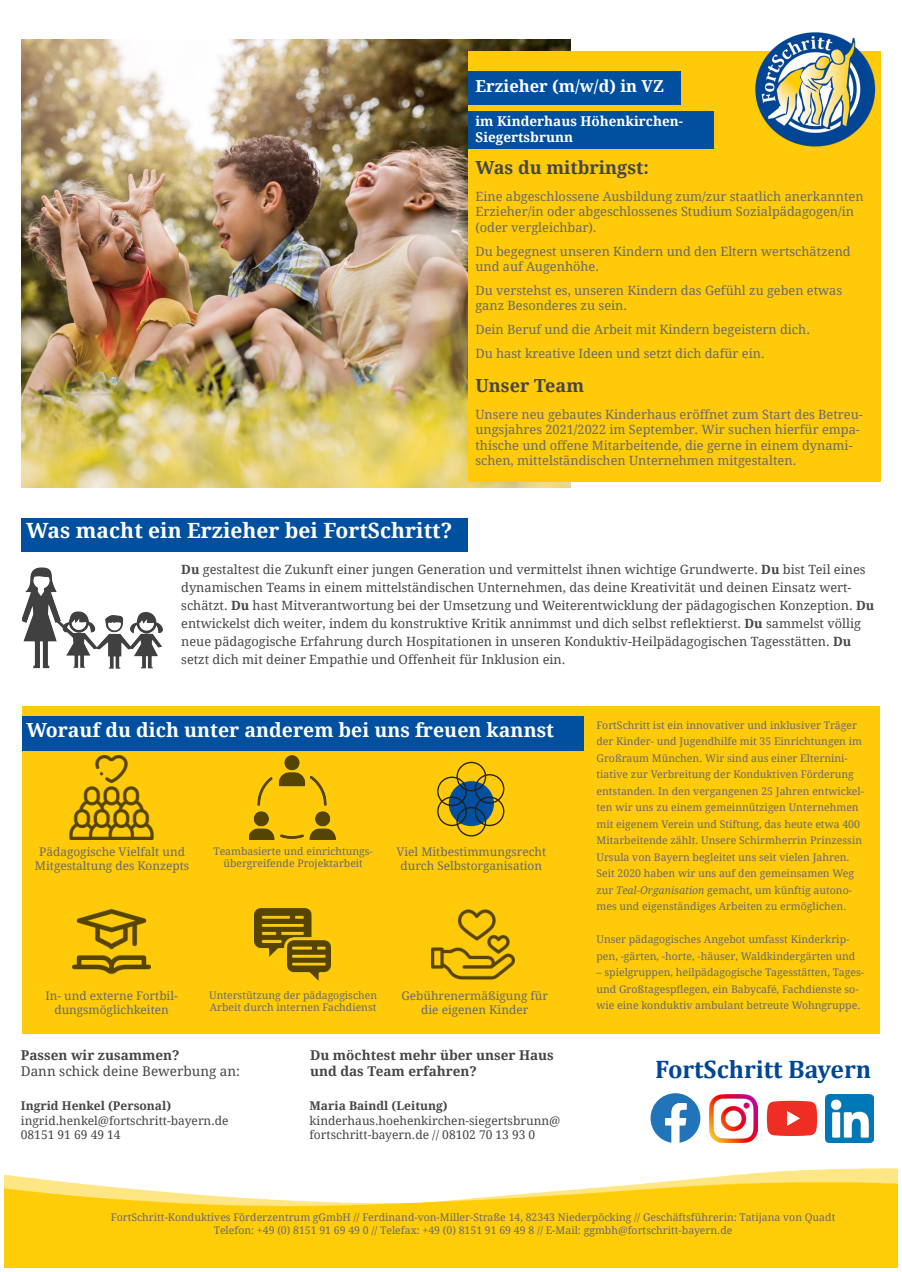
<style>
.page{position:relative;width:902px;height:1272px;background:#fff}
.page>*{position:absolute;margin:0;border:0;box-sizing:border-box;transform-origin:0 0}
.t1{font:700 25.5px "Cambria";color:#004694}
.t2{font:700 21px "Droid Serif";color:#fff}
.t3{font:700 19.5px "Droid Serif";color:#fff}
.t4{font:700 18px "Droid Serif";color:#464646}
.t5{font:700 16.5px "Droid Serif";color:#fff}
.t6{font:700 13.5px/16.2px "Droid Serif";color:#464646}
.t7{font:700 13.5px "Droid Serif";color:#fff}
.t8{font:13.5px "Droid Serif";color:#464646}
.t9{font:12.75px/15px "Droid Serif";color:#6a6a6a}
.t10{font:12.75px/18px "Droid Serif";color:#464646}
.t11{font:12px "Droid Serif";color:#464646}
.t12{font:700 12px "Droid Serif";color:#464646}
.t13{font:11.85px/14.2px "Droid Serif";color:#6a6a6a;text-align:center}
.t14{font:10.5px/16.5px "Droid Serif";color:#6a6a6a}
.s1{font-weight:700}
.s2{font-style:italic}
</style>
<div class="page">
<img style="left:21px;top:39px;width:549px;height:449px">
<div style="left:468px;top:51px;width:412px;height:430px;background:#feca0a"></div>
<div style="left:468px;top:71px;width:212px;height:34px;background:#01509f"></div>
<div style="left:468px;top:111px;width:245px;height:38px;background:#01509f"></div>
<div style="left:21px;top:517px;width:447px;height:34px;background:#01509f"></div>
<div style="left:22px;top:706px;width:857px;height:327px;background:#feca0a"></div>
<img style="left:70px;top:755px;width:84px;height:84px">
<img style="left:249px;top:755px;width:86px;height:84px">
<img style="left:431px;top:909px;width:83px;height:71px">
<img style="left:73px;top:908px;width:78px;height:67px">
<img style="left:254px;top:907px;width:76px;height:74px">
<svg style="left:449px;top:781px;width:44px;height:44px"></svg>
<div style="left:448px;top:781px;width:46px;height:45px;border:1px solid #01509f;border-radius:50%"></div>
<div style="left:456px;top:761px;width:30px;height:30px;border:1px solid #231f20;border-radius:50%"></div>
<div style="left:474px;top:774px;width:30px;height:29px;border:1px solid #231f20;border-radius:50%"></div>
<div style="left:474px;top:796px;width:30px;height:30px;border:1px solid #231f20;border-radius:50%"></div>
<div style="left:456px;top:807px;width:30px;height:29px;border:1px solid #231f20;border-radius:50%"></div>
<div style="left:437px;top:796px;width:30px;height:30px;border:1px solid #231f20;border-radius:50%"></div>
<div style="left:437px;top:776px;width:30px;height:30px;border:1px solid #231f20;border-radius:50%"></div>
<img style="left:22px;top:567px;width:140px;height:102px">
<img style="left:755px;top:32px;width:121px;height:115px">
<div style="left:22px;top:716px;width:561px;height:35px;background:#01509f"></div>
<img style="left:4px;top:1168px;width:893px;height:99px">
<svg style="left:766px;top:1100px;width:51px;height:35px;background:#f04a40"></svg>
<img style="left:825px;top:1094px;width:48px;height:47px">
<img style="left:709px;top:1094px;width:48px;height:48px">
<svg style="left:650px;top:1093px;width:50px;height:49px"></svg>
<p class="t5" style="left:475px;top:74px;width:190px">Erzieher (m/w/d) in VZ</p>
<p class="t7" style="left:475px;top:111px;width:209px">im Kinderhaus Höhenkirchen-</p>
<p class="t7" style="left:475px;top:128px;width:99px">Siegertsbrunn</p>
<p class="t2" style="left:26px;top:515px;width:427px">Was macht ein Erzieher bei FortSchritt?</p>
<p class="t4" style="left:475px;top:155px;width:175px">Was du mitbringst:</p>
<p class="t9" style="left:475px;top:189px;width:389px">Eine abgeschlossene Ausbildung zum/zur staatlich anerkannten<br>Erzieher/in oder abgeschlossenes Studium Sozialpädagogen/in (oder vergleichbar).</p>
<p class="t9" style="left:475px;top:243px;width:377px">Du begegnest unseren Kindern und den Eltern wertschätzend und auf Augenhöhe.</p>
<p class="t9" style="left:475px;top:282px;width:368px">Du verstehst es, unseren Kindern das Gefühl zu geben etwas ganz Besonderes zu sein.</p>
<p class="t9" style="left:475px;top:321px;width:336px">Dein Beruf und die Arbeit mit Kindern begeistern dich.</p>
<p class="t9" style="left:475px;top:345px;width:291px">Du hast kreative Ideen und setzt dich dafür ein.</p>
<p class="t4" style="left:475px;top:373px;width:110px">Unser Team</p>
<p class="t9" style="left:475px;top:407px;width:389px">Unsere neu gebautes Kinderhaus eröffnet zum Start des Betreu&shy;ungsjahres 2021/2022 im September. Wir suchen hierfür empa&shy;thische und offene Mitarbeitende, die gerne in einem dynami&shy;schen, mittelständischen Unternehmen mitgestalten.</p>
<p class="t10" style="left:181px;top:560px;width:694px"><span class="s1">Du</span> gestaltest die Zukunft einer jungen Generation und vermittelst ihnen wichtige Grundwerte. <span class="s1">Du</span> bist Teil eines dynamischen Teams in einem mittelständischen Unternehmen, das deine Kreativität und deinen Einsatz wert&shy;schätzt. <span class="s1">Du</span> hast Mitverantwortung bei der Umsetzung und Weiterentwicklung der pädagogischen Konzeption. <span class="s1">Du </span>entwickelst dich weiter, indem du konstruktive Kritik annimmst und dich selbst reflektierst. <span class="s1">Du</span> sammelst völlig neue pädagogische Erfahrung durch Hospitationen in unseren Konduktiv-Heilpädagogischen Tagesstätten. <span class="s1">Du </span>setzt dich mit deiner Empathie und Offenheit für Inklusion ein.</p>
<p class="t3" style="left:26px;top:716px;width:529px">Worauf du dich unter anderem bei uns freuen kannst</p>
<p class="t13" style="left:39px;top:844px;width:147px">Pädagogische Vielfalt und</p>
<p class="t13" style="left:35px;top:858px;width:156px">Mitgestaltung des Konzepts</p>
<p class="t14" style="left:213px;top:844px;width:161px;line-height:12.6px;text-align:center">Teambasierte und einrichtungs&shy;übergreifende Projektarbeit</p>
<p class="t13" style="left:396px;top:844px;width:151px">Viel Mitbestimmungsrecht durch Selbstorganisation</p>
<p class="t13" style="left:45px;top:988px;width:134px">In- und externe Fortbil&shy;dungsmöglichkeiten</p>
<p class="t14" style="left:209px;top:988px;width:169px;line-height:12.6px">Unterstützung der pädagogischen<br>Arbeit durch internen Fachdienst</p>
<p class="t13" style="left:401px;top:988px;width:148px">Gebührenermäßigung für die eigenen Kinder</p>
<p class="t6" style="left:21px;top:1046px;width:160px">Passen wir zusammen?</p>
<p class="t8" style="left:21px;top:1062px;width:221px">Dann schick deine Bewerbung an:</p>
<p class="t12" style="left:21px;top:1097px;width:152px">Ingrid Henkel (Personal)</p>
<p class="t11" style="left:21px;top:1112px;width:209px">ingrid.henkel@fortschritt-bayern.de</p>
<p class="t11" style="left:21px;top:1126px;width:101px">08151 91 69 49 14</p>
<p class="t6" style="left:310px;top:1046px;width:245px">Du möchtest mehr über unser Haus und das Team erfahren?</p>
<p class="t12" style="left:309px;top:1097px;width:140px">Maria Baindl (Leitung)</p>
<p class="t11" style="left:309px;top:1112px;width:252px">kinderhaus.hoehenkirchen-siegertsbrunn@</p>
<p class="t11" style="left:309px;top:1126px;width:227px">fortschritt-bayern.de // 08102 70 13 93 0</p>
<p class="t14" style="left:596px;top:716px;width:269px">FortSchritt ist ein innovativer und inklusiver Träger der Kinder- und Jugendhilfe mit 35 Einrichtungen im Großraum München. Wir sind aus einer Elternini&shy;tiative zur Verbreitung der Konduktiven Förderung entstanden. In den vergangenen 25 Jahren entwickel&shy;ten wir uns zu einem gemeinnützigen Unternehmen mit eigenem Verein und Stiftung, das heute etwa 400<br>Mitarbeitende zählt. Unsere Schirmherrin Prinzessin Ursula von Bayern begleitet uns seit vielen Jahren.<br>Seit 2020 haben wir uns auf den gemeinsamen Weg zur <span class="s2">Teal-Organisation</span> gemacht, um künftig autono&shy;mes und eigenständiges Arbeiten zu ermöglichen.</p>
<p class="t14" style="left:596px;top:930px;width:260px">Unser pädagogisches Angebot umfasst Kinderkrip&shy;pen, -gärten, -horte, -häuser, Waldkindergärten und</p>
<p class="t14" style="left:596px;top:963px;width:269px">– spielgruppen, heilpädagogische Tagesstätten, Tages&shy;und Großtagespflegen, ein Babycafé, Fachdienste so&shy;wie eine konduktiv ambulant betreute Wohngruppe.</p>
<p class="t1" style="left:655px;top:1051px;width:217px">FortSchritt Bayern</p>
<p class="t14" style="left:111px;top:1208px;width:725px">FortSchritt-Konduktives Förderzentrum gGmbH // Ferdinand-von-Miller-Straße 14, 82343 Niederpöcking // Geschäftsführerin: Tatijana von Quadt</p>
<p class="t14" style="left:214px;top:1221px;width:520px">Telefon: +49 (0) 8151 91 69 49 0 // Telefax: +49 (0) 8151 91 69 49 8 // E-Mail: ggmbh@fortschritt-bayern.de</p>
</div>
